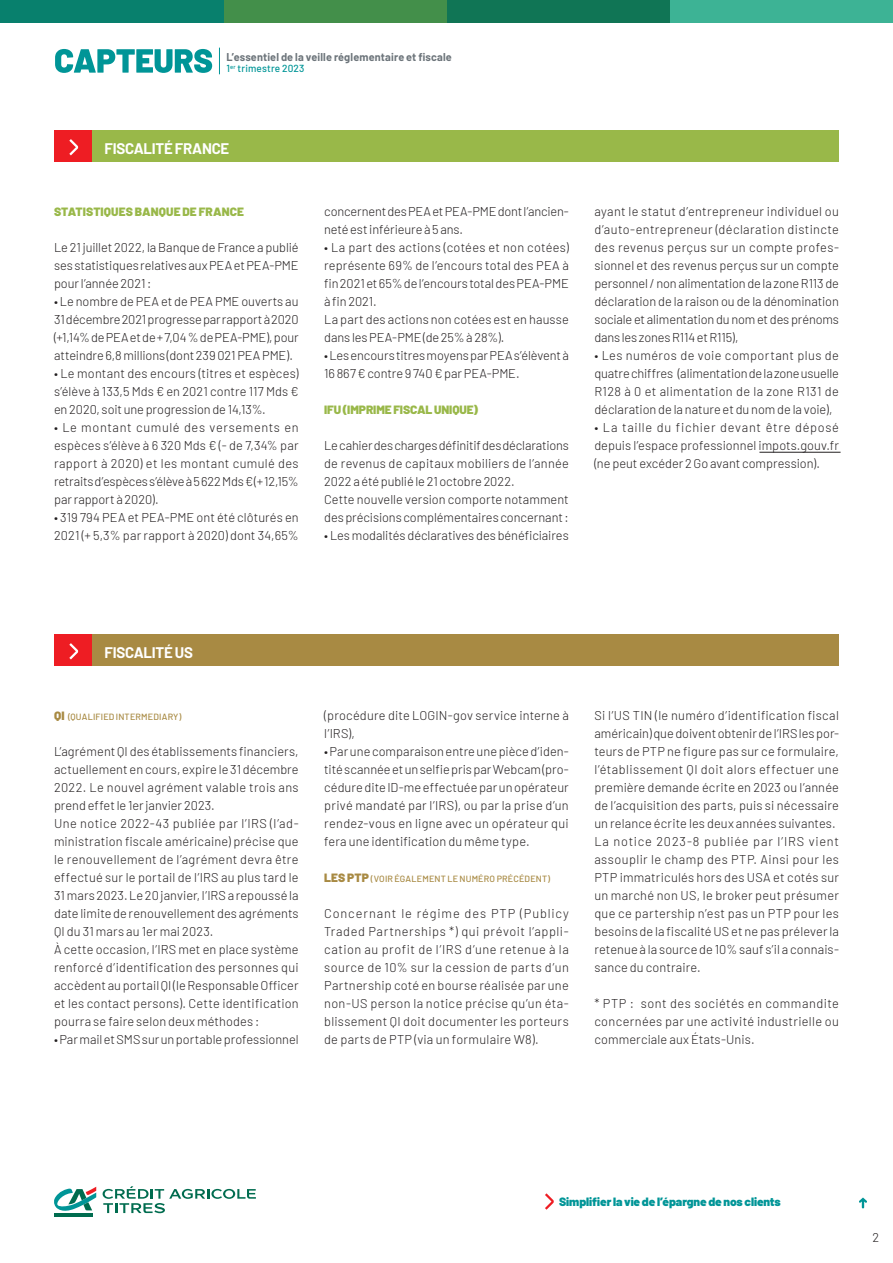
<style>
.page{position:relative;width:893px;height:1263px;background:#fff}
.page>*{position:absolute;margin:0;border:0;box-sizing:border-box;transform-origin:0 0}
.t1{font:700 15px "Barlow";letter-spacing:-.02em;color:#fff}
.t2{font:300 12.75px/18px "Barlow";letter-spacing:.01em;color:#231f20;text-align:justify}
.t3{font:300 12.75px/18px "Barlow";letter-spacing:-.01em;color:#231f20}
.t4{font:900 12px "Barlow";color:#99b849}
.t5{font:900 12px "Barlow";letter-spacing:-.01em;color:#009597}
.t6{font:700 11.1px "Barlow";letter-spacing:.015em;color:#6c747a}
.t7{font:500 10.2px "Barlow";letter-spacing:.015em;color:#009597}
.t8{font:500 9px "Barlow";letter-spacing:.02em;color:#a88a43}
.s1{font-weight:900;font-size:12px}
</style>
<div class="page">
<hr style="left:54px;top:1213px;width:39px;height:3px;background:#006c4f">
<svg style="left:54px;top:1187px;width:42px;height:24px"></svg>
<svg style="left:103px;top:1186px;width:153px;height:27px"></svg>
<svg style="left:859px;top:1197px;width:8px;height:11px"></svg>
<div style="left:670px;top:0;width:223px;height:23px;background:#3db395"></div>
<div style="left:446px;top:0;width:224px;height:23px;background:#107555"></div>
<div style="left:223px;top:0;width:223px;height:23px;background:#438f4a"></div>
<div style="left:0;top:0;width:223px;height:23px;background:#08806d"></div>
<svg style="left:545px;top:1193px;width:9px;height:17px"></svg>
<svg style="left:219px;top:48px;width:1px;height:26px"></svg>
<svg style="left:55px;top:49px;width:157px;height:24px"></svg>
<div style="left:92px;top:131px;width:747px;height:31px;background:#99b849"></div>
<div style="left:54px;top:131px;width:38px;height:31px;background:#ee1d23"></div>
<svg style="left:69px;top:139px;width:9px;height:16px"></svg>
<div style="left:92px;top:635px;width:747px;height:31px;background:#a88a43"></div>
<div style="left:54px;top:635px;width:38px;height:31px;background:#ee1d23"></div>
<svg style="left:69px;top:643px;width:9px;height:16px"></svg>
<hr style="left:759px;top:452px;width:82px;height:1px;background:#231f20">
<p class="t6" style="left:227px;top:49px;width:227px">L’essentiel de la veille réglementaire et fiscale</p>
<p class="t7" style="left:227px;top:61px;width:79px">1<sup>er</sup> trimestre 2023</p>
<p class="t1" style="left:105px;top:137px;width:126px">FISCALITÉ FRANCE</p>
<p class="t4" style="left:54px;top:203px;width:191px">STATISTIQUES BANQUE DE FRANCE</p>
<p class="t2" style="left:54px;top:237px;width:246px">Le 21 juillet 2022, la Banque de France a publié ses statistiques relatives aux PEA et PEA-PME pour l’année 2021 :</p>
<p class="t2" style="left:54px;top:291px;width:246px">• Le nombre de PEA et de PEA PME ouverts au 31 décembre 2021 progresse par rapport à 2020 (+1,14% de PEA et de + 7,04 % de PEA-PME), pour atteindre 6,8 millions (dont 239 021 PEA PME).</p>
<p class="t2" style="left:54px;top:363px;width:246px">• Le montant des encours (titres et espèces) s’élève à 133,5 Mds € en 2021 contre 117 Mds € en 2020, soit une progression de 14,13%.</p>
<p class="t2" style="left:54px;top:417px;width:246px">• Le montant cumulé des versements en espèces s’élève à 6 320 Mds € (- de 7,34% par rapport à 2020) et les montant cumulé des retraits d’espèces s’élève à 5 622 Mds € (+ 12,15% par rapport à 2020).</p>
<p class="t2" style="left:54px;top:508px;width:246px">• 319 794 PEA et PEA-PME ont été clôturés en<br>2021 (+ 5,3% par rapport à 2020) dont 34,65%</p>
<p class="t3" style="left:324px;top:202px;width:246px">concernent des PEA et PEA-PME dont l’ancien&shy;neté est inférieure à 5 ans.</p>
<p class="t2" style="left:324px;top:238px;width:246px;text-align:left">• La part des actions (cotées et non cotées) représente 69% de l’encours total des PEA à fin 2021 et 65% de l’encours total des PEA-PME à fin 2021.<br>La part des actions non cotées est en hausse dans les PEA-PME (de 25% à 28%).</p>
<p class="t2" style="left:324px;top:346px;width:246px">• Les encours titres moyens par PEA s’élèvent à<br>16 867 € contre 9 740 € par PEA-PME.</p>
<p class="t4" style="left:324px;top:401px;width:155px">IFU (IMPRIME FISCAL UNIQUE)</p>
<p class="t2" style="left:324px;top:435px;width:246px;text-align:left">Le cahier des charges définitif des déclarations de revenus de capitaux mobiliers de l’année 2022 a été publié le 21 octobre 2022.<br>Cette nouvelle version comporte notamment des précisions complémentaires concernant :</p>
<p class="t2" style="left:324px;top:525px;width:246px">• Les modalités déclaratives des bénéficiaires</p>
<p class="t2" style="left:594px;top:201px;width:246px">ayant le statut d’entrepreneur individuel ou d’auto-entrepreneur (déclaration distincte des revenus perçus sur un compte profes&shy;sionnel et des revenus perçus sur un compte personnel / non alimentation de la zone R113 de déclaration de la raison ou de la dénomination sociale et alimentation du nom et des prénoms dans les zones R114 et R115),</p>
<p class="t2" style="left:594px;top:345px;width:246px">• Les numéros de voie comportant plus de quatre chiffres (alimentation de la zone usuelle R128 à 0 et alimentation de la zone R131 de déclaration de la nature et du nom de la voie),</p>
<p class="t2" style="left:594px;top:418px;width:246px">• La taille du fichier devant être déposé depuis l’espace professionnel impots.gouv.fr (ne peut excéder 2 Go avant compression).</p>
<p class="t1" style="left:105px;top:641px;width:90px">FISCALITÉ US</p>
<p class="t8" style="left:54px;top:710px;width:129px"><span class="s1">QI</span> (QUALIFIED INTERMEDIARY)</p>
<p class="t2" style="left:54px;top:741px;width:246px;text-align:left">L’agrément QI des établissements financiers, actuellement en cours, expire le 31 décembre 2022. Le nouvel agrément valable trois ans prend effet le 1er janvier 2023.<br>Une notice 2022-43 publiée par l’IRS (l’ad&shy;ministration fiscale américaine) précise que le renouvellement de l’agrément devra être effectué sur le portail de l’IRS au plus tard le 31 mars 2023. Le 20 janvier, l’IRS a repoussé la date limite de renouvellement des agréments QI du 31 mars au 1er mai 2023.<br>À cette occasion, l’IRS met en place système renforcé d’identification des personnes qui accèdent au portail QI (le Responsable Officer et les contact persons). Cette identification pourra se faire selon deux méthodes :</p>
<p class="t2" style="left:54px;top:1030px;width:246px">• Par mail et SMS sur un portable professionnel</p>
<p class="t2" style="left:324px;top:706px;width:246px">(procédure dite LOGIN-gov service interne à l’IRS),</p>
<p class="t2" style="left:324px;top:742px;width:246px">• Par une comparaison entre une pièce d’iden&shy;tité scannée et un selfie pris par Webcam (pro&shy;cédure dite ID-me effectuée par un opérateur privé mandaté par l’IRS), ou par la prise d’un rendez-vous en ligne avec un opérateur qui fera une identification du même type.</p>
<p class="t8" style="left:324px;top:872px;width:227px"><span class="s1">LES PTP</span> (VOIR ÉGALEMENT LE NUMÉRO PRÉCÉDENT)</p>
<p class="t2" style="left:324px;top:903px;width:246px">Concernant le régime des PTP (Publicy Traded Partnerships *) qui prévoit l’appli&shy;cation au profit de l’IRS d’une retenue à la source de 10% sur la cession de parts d’un Partnership coté en bourse réalisée par une non-US person la notice précise qu’un éta&shy;blissement QI doit documenter les porteurs de parts de PTP (via un formulaire W8).</p>
<p class="t2" style="left:594px;top:705px;width:246px;text-align:left">Si l’US TIN (le numéro d’identification fiscal américain) que doivent obtenir de l’IRS les por&shy;teurs de PTP ne figure pas sur ce formulaire, l’établissement QI doit alors effectuer une première demande écrite en 2023 ou l’année de l’acquisition des parts, puis si nécessaire un relance écrite les deux années suivantes.<br>La notice 2023-8 publiée par l’IRS vient assouplir le champ des PTP. Ainsi pour les PTP immatriculés hors des USA et cotés sur un marché non US, le broker peut présumer que ce partership n’est pas un PTP pour les besoins de la fiscalité US et ne pas prélever la retenue à la source de 10% sauf s’il a connais&shy;sance du contraire.</p>
<p class="t2" style="left:594px;top:994px;width:246px">* PTP : sont des sociétés en commandite concernées par une activité industrielle ou commerciale aux États-Unis.</p>
<p class="t5" style="left:559px;top:1193px;width:223px">Simplifier la vie de l’épargne de nos clients</p>
<p class="t2" style="left:873px;top:1227px;width:8px">2</p>
</div>
